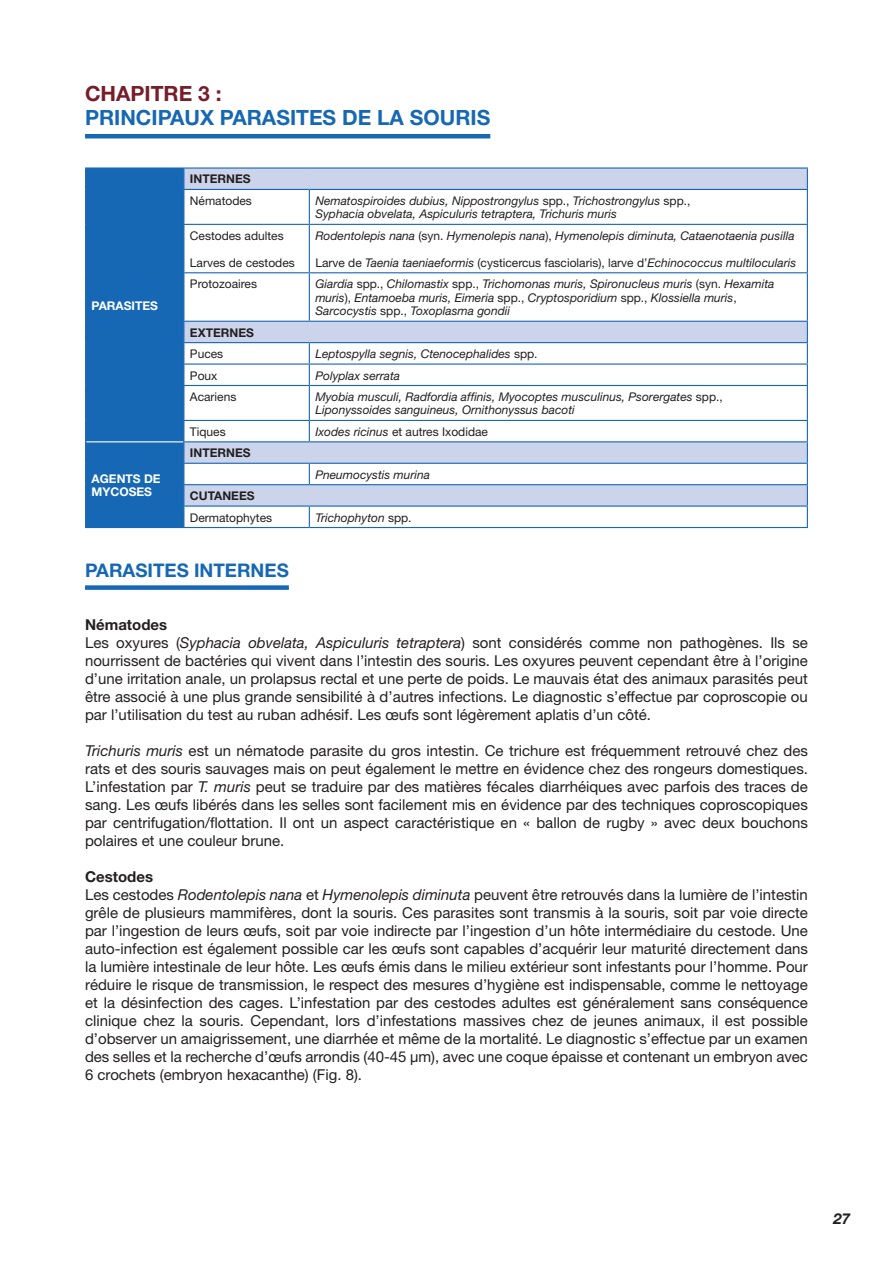
<style>
.page{position:relative;width:893px;height:1263px;background:#fff}
.page>*{position:absolute;margin:0;border:0;box-sizing:border-box;transform-origin:0 0}
.t1{font:700 21px "Helvetica Neue";color:#1768b4}
.t2{font:700 21px "Helvetica Neue";color:#761e2b}
.t3{font:700 18.75px "Helvetica Neue";color:#1768b4}
.t4{font:15px/18px "Helvetica Neue";color:#231f20}
.t5{font:italic 700 15px "Helvetica Neue";color:#231f20}
.t6{font:italic 12px/13.5px "Helvetica Neue";color:#231f20}
.t7{font:12px "Helvetica Neue";color:#231f20}
.t8{font:700 12px "Helvetica Neue";color:#231f20}
.t9{font:700 12px/13.5px "Helvetica Neue";color:#fff}
.s1{font-style:normal}
.s2{font-style:italic}
.s3{font-weight:700}
</style>
<div class="page">
<hr style="left:85px;top:134px;width:405px;height:4px;background:#1768b4">
<div style="left:85px;top:585px;width:204px;height:5px;background:#1768b4"></div>
<svg style="left:184px;top:169px;width:623px;height:336px"></svg>
<hr style="left:85px;top:167px;width:99px;height:2px;background:#1768b4">
<hr style="left:184px;top:167px;width:125px;height:2px;background:#1768b4">
<hr style="left:309px;top:167px;width:499px;height:2px;background:#1768b4">
<svg style="left:807px;top:169px;width:1px;height:20px"></svg>
<hr style="left:183px;top:189px;width:126px;height:1px;background:#1768b4">
<hr style="left:309px;top:189px;width:499px;height:1px;background:#1768b4">
<hr style="left:309px;top:190px;width:1px;height:34px;background:#1768b4">
<hr style="left:807px;top:190px;width:1px;height:34px;background:#1768b4">
<hr style="left:309px;top:225px;width:1px;height:47px;background:#1768b4">
<hr style="left:807px;top:225px;width:1px;height:47px;background:#1768b4">
<hr style="left:309px;top:273px;width:1px;height:48px;background:#1768b4">
<hr style="left:807px;top:273px;width:1px;height:48px;background:#1768b4">
<hr style="left:183px;top:224px;width:126px;height:1px;background:#1768b4">
<hr style="left:309px;top:224px;width:499px;height:1px;background:#1768b4">
<hr style="left:183px;top:272px;width:126px;height:1px;background:#1768b4">
<hr style="left:309px;top:272px;width:499px;height:1px;background:#1768b4">
<hr style="left:183px;top:321px;width:126px;height:1px;background:#1768b4">
<hr style="left:309px;top:321px;width:499px;height:1px;background:#1768b4">
<hr style="left:183px;top:342px;width:126px;height:1px;background:#1768b4">
<hr style="left:309px;top:342px;width:499px;height:1px;background:#1768b4">
<svg style="left:309px;top:343px;width:1px;height:42px"></svg>
<svg style="left:807px;top:322px;width:1px;height:63px"></svg>
<hr style="left:309px;top:386px;width:1px;height:34px;background:#1768b4">
<hr style="left:807px;top:386px;width:1px;height:34px;background:#1768b4">
<hr style="left:183px;top:363px;width:126px;height:2px;background:#1768b4">
<hr style="left:309px;top:363px;width:499px;height:2px;background:#1768b4">
<hr style="left:183px;top:385px;width:126px;height:1px;background:#1768b4">
<hr style="left:309px;top:385px;width:499px;height:1px;background:#1768b4">
<hr style="left:183px;top:420px;width:126px;height:1px;background:#1768b4">
<hr style="left:309px;top:420px;width:499px;height:1px;background:#1768b4">
<svg style="left:309px;top:421px;width:1px;height:20px"></svg>
<hr style="left:183px;top:441px;width:126px;height:1px;background:#1768b4">
<hr style="left:309px;top:441px;width:499px;height:1px;background:#1768b4">
<hr style="left:183px;top:463px;width:126px;height:1px;background:#1768b4">
<hr style="left:309px;top:463px;width:499px;height:1px;background:#1768b4">
<svg style="left:309px;top:464px;width:1px;height:20px"></svg>
<hr style="left:183px;top:484px;width:126px;height:1px;background:#1768b4">
<hr style="left:309px;top:484px;width:499px;height:1px;background:#1768b4">
<hr style="left:85px;top:527px;width:99px;height:1px;background:#1768b4">
<div style="left:85px;top:168px;width:99px;height:359px;background:#1768b4"></div>
<hr style="left:183px;top:505px;width:126px;height:2px;background:#1768b4">
<hr style="left:309px;top:505px;width:499px;height:2px;background:#1768b4">
<svg style="left:309px;top:507px;width:1px;height:20px"></svg>
<svg style="left:807px;top:421px;width:1px;height:106px"></svg>
<hr style="left:184px;top:527px;width:125px;height:1px;background:#1768b4">
<hr style="left:309px;top:527px;width:499px;height:1px;background:#1768b4">
<h1 class="t2" style="left:85px;top:81px;width:138px">CHAPITRE 3 :</h1>
<h1 class="t1" style="left:85px;top:105px;width:407px">PRINCIPAUX PARASITES DE LA SOURIS</h1>
<p class="t9" style="left:92px;top:298px;width:68px">PARASITES</p>
<p class="t8" style="left:190px;top:172px;width:62px">INTERNES</p>
<p class="t7" style="left:190px;top:193px;width:64px">Nématodes</p>
<p class="t6" style="left:315px;top:194px;width:377px">Nematospiroides dubius, Nippostrongylus <span class="s1">spp.,</span> Trichostrongylus <span class="s1">spp.,<br></span>Syphacia obvelata, Aspiculuris tetraptera, Trichuris muris</p>
<p class="t7" style="left:190px;top:228px;width:95px">Cestodes adultes</p>
<p class="t7" style="left:190px;top:255px;width:106px">Larves de cestodes</p>
<p class="t6" style="left:315px;top:229px;width:481px">Rodentolepis nana <span class="s1">(syn.</span> Hymenolepis nana<span class="s1">),</span> Hymenolepis diminuta, Cataenotaenia pusilla</p>
<p class="t6" style="left:315px;top:256px;width:482px"><span class="s1">Larve de</span> Taenia taeniaeformis <span class="s1">(cysticercus fasciolaris), larve d’</span>Echinococcus multilocularis</p>
<p class="t7" style="left:190px;top:277px;width:69px">Protozoaires</p>
<p class="t6" style="left:315px;top:277px;width:460px">Giardia <span class="s1">spp.,</span> Chilomastix <span class="s1">spp.,</span> Trichomonas muris, Spironucleus muris <span class="s1">(syn.</span> Hexamita muris<span class="s1">),</span> Entamoeba muris, Eimeria <span class="s1">spp.,</span> Cryptosporidium <span class="s1">spp.,</span> Klossiella muris<span class="s1">,<br></span>Sarcocystis <span class="s1">spp.,</span> Toxoplasma gondii</p>
<p class="t8" style="left:190px;top:325px;width:66px">EXTERNES</p>
<p class="t7" style="left:190px;top:347px;width:35px">Puces</p>
<p class="t6" style="left:315px;top:347px;width:224px">Leptospylla segnis, Ctenocephalides <span class="s1">spp.</span></p>
<p class="t7" style="left:190px;top:368px;width:29px">Poux</p>
<p class="t6" style="left:315px;top:368px;width:86px">Polyplax serrata</p>
<p class="t7" style="left:190px;top:389px;width:48px">Acariens</p>
<p class="t6" style="left:315px;top:390px;width:409px">Myobia musculi, Radfordia affinis, Myocoptes musculinus, Psorergates <span class="s1">spp.,<br></span>Liponyssoides sanguineus, Ornithonyssus bacoti</p>
<p class="t7" style="left:190px;top:424px;width:37px">Tiques</p>
<p class="t7" style="left:315px;top:424px;width:174px"><span class="s2">Ixodes ricinus</span> et autres Ixodidae</p>
<p class="t8" style="left:190px;top:445px;width:62px">INTERNES</p>
<p class="t6" style="left:315px;top:467px;width:116px">Pneumocystis murina</p>
<p class="t9" style="left:92px;top:471px;width:71px">AGENTS DE<br>MYCOSES</p>
<p class="t8" style="left:190px;top:488px;width:66px">CUTANEES</p>
<p class="t7" style="left:190px;top:510px;width:84px">Dermatophytes</p>
<p class="t6" style="left:315px;top:510px;width:98px">Trichophyton <span class="s1">spp.</span></p>
<p class="t3" style="left:85px;top:558px;width:205px">PARASITES INTERNES</p>
<p class="t4" style="left:85px;top:615px;width:724px"><span class="s3">Nématodes<br></span>Les oxyures (<span class="s2">Syphacia obvelata, Aspiculuris tetraptera</span>) sont considérés comme non pathogènes. Ils se nourrissent de bactéries qui vivent dans l’intestin des souris. Les oxyures peuvent cependant être à l’origine d’une irritation anale, un prolapsus rectal et une perte de poids. Le mauvais état des animaux parasités peut être associé à une plus grande sensibilité à d’autres infections. Le diagnostic s’effectue par coproscopie ou par l’utilisation du test au ruban adhésif. Les œufs sont légèrement aplatis d’un côté.</p>
<p class="t4" style="left:85px;top:741px;width:724px;text-align:justify"><span class="s2">Trichuris muris</span> est un nématode parasite du gros intestin. Ce trichure est fréquemment retrouvé chez des rats et des souris sauvages mais on peut également le mettre en évidence chez des rongeurs domestiques.<br>L’infestation par <span class="s2">T. muris</span> peut se traduire par des matières fécales diarrhéiques avec parfois des traces de sang. Les œufs libérés dans les selles sont facilement mis en évidence par des techniques coproscopiques par centrifugation/flottation. Il ont un aspect caractéristique en « ballon de rugby » avec deux bouchons polaires et une couleur brune.</p>
<p class="t4" style="left:85px;top:867px;width:724px"><span class="s3">Cestodes<br></span>Les cestodes <span class="s2">Rodentolepis nana</span> et <span class="s2">Hymenolepis diminuta</span> peuvent être retrouvés dans la lumière de l’intestin grêle de plusieurs mammifères, dont la souris. Ces parasites sont transmis à la souris, soit par voie directe par l’ingestion de leurs œufs, soit par voie indirecte par l’ingestion d’un hôte intermédiaire du cestode. Une auto-infection est également possible car les œufs sont capables d’acquérir leur maturité directement dans la lumière intestinale de leur hôte. Les œufs émis dans le milieu extérieur sont infestants pour l’homme. Pour réduire le risque de transmission, le respect des mesures d’hygiène est indispensable, comme le nettoyage et la désinfection des cages. L’infestation par des cestodes adultes est généralement sans conséquence clinique chez la souris. Cependant, lors d’infestations massives chez de jeunes animaux, il est possible d’observer un amaigrissement, une diarrhée et même de la mortalité. Le diagnostic s’effectue par un examen des selles et la recherche d’œufs arrondis (40-45 µm), avec une coque épaisse et contenant un embryon avec 6 crochets (embryon hexacanthe) (Fig. 8).</p>
<p class="t5" style="left:833px;top:1209px;width:18px">27</p>
</div>
